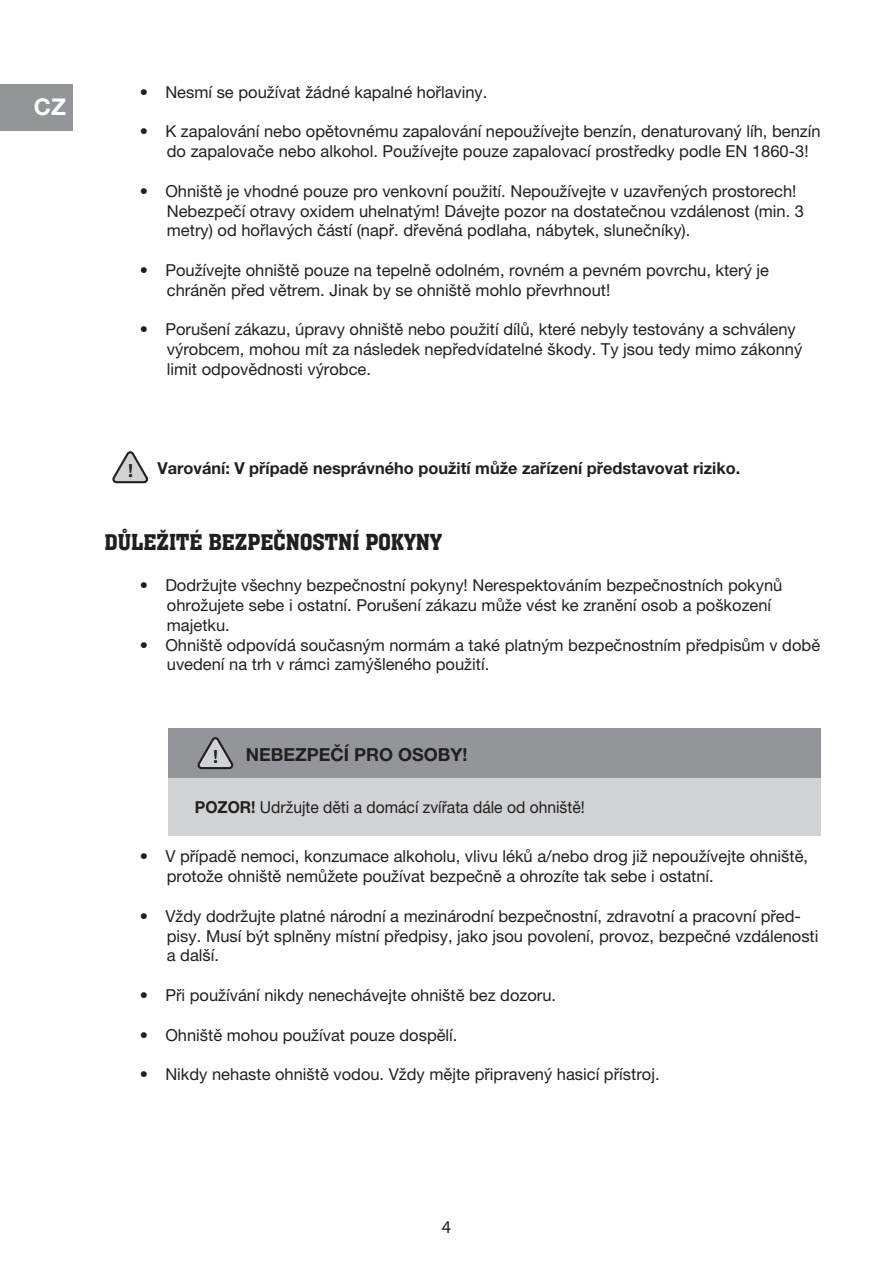
<style>
.page{position:relative;width:893px;height:1263px;background:#fff}
.page>*{position:absolute;margin:0;border:0;box-sizing:border-box;transform-origin:0 0}
.t1{font:500 24px "Aargau";color:#221f1f}
.t2{font:700 23.1px "Helvetica Neue LT Pro";color:#fefefe}
.t3{font:700 18px "Helvetica Neue LT Pro";color:#221f1f}
.t4{font:700 18px "Helvetica Neue";color:#221f1f}
.t5{font:18px "Myriad Pro";color:#221f1f}
.t6{font:16.5px/19.8px "Helvetica Neue LT Pro";color:#221f1f}
.t7{font:700 16.5px "Helvetica Neue LT Pro";color:#221f1f}
.t8{font:16.5px "Helvetica Neue LT Pro";color:#221f1f;scale:.95 1}
.s1{font-weight:700}
</style>
<div class="page">
<svg style="left:112px;top:451px;width:36px;height:33px"></svg>
<div style="left:168px;top:728px;width:653px;height:50px;background:#939598"></div>
<div style="left:168px;top:778px;width:653px;height:58px;background:#d0d2d4"></div>
<svg style="left:197px;top:737px;width:37px;height:33px"></svg>
<div style="left:0;top:84px;width:73px;height:46px;background:#939598"></div>
<h2 class="t2" style="left:34px;top:93px;width:34px">CZ</h2>
<p class="t6" style="left:140px;top:82px;width:349px">• Nesmí se používat žádné kapalné hořlaviny.</p>
<p class="t6" style="left:167px;top:121px;width:655px;text-indent:-27px">• K zapalování nebo opětovnému zapalování nepoužívejte benzín, denaturovaný líh, benzín do zapalovače nebo alkohol. Používejte pouze zapalovací prostředky podle EN 1860-3!</p>
<p class="t6" style="left:167px;top:181px;width:639px;text-indent:-27px">• Ohniště je vhodné pouze pro venkovní použití. Nepoužívejte v uzavřených prostorech!<br>Nebezpečí otravy oxidem uhelnatým! Dávejte pozor na dostatečnou vzdálenost (min. 3 metry) od hořlavých částí (např. dřevěná podlaha, nábytek, slunečníky).</p>
<p class="t6" style="left:167px;top:260px;width:604px;text-indent:-27px">• Používejte ohniště pouze na tepelně odolném, rovném a pevném povrchu, který je chráněn před větrem. Jinak by se ohniště mohlo převrhnout!</p>
<p class="t6" style="left:167px;top:319px;width:637px;text-indent:-27px">• Porušení zákazu, úpravy ohniště nebo použití dílů, které nebyly testovány a schváleny výrobcem, mohou mít za následek nepředvídatelné škody. Ty jsou tedy mimo zákonný limit odpovědnosti výrobce.</p>
<p class="t4" style="left:128px;top:459px;width:7px">!</p>
<p class="t7" style="left:158px;top:457px;width:584px">Varování: V případě nesprávného použití může zařízení představovat riziko.</p>
<h1 class="t1" style="left:105px;top:525px;width:339px">DŮLEŽITÉ BEZPEČNOSTNÍ POKYNY</h1>
<p class="t6" style="left:167px;top:575px;width:617px;text-indent:-27px">• Dodržujte všechny bezpečnostní pokyny! Nerespektováním bezpečnostních pokynů ohrožujete sebe i ostatní. Porušení zákazu může vést ke zranění osob a poškození majetku.</p>
<p class="t6" style="left:167px;top:635px;width:655px;text-indent:-27px">• Ohniště odpovídá současným normám a také platným bezpečnostním předpisům v době uvedení na trh v rámci zamýšleného použití.</p>
<p class="t4" style="left:213px;top:745px;width:7px">!</p>
<p class="t3" style="left:246px;top:743px;width:223px">NEBEZPEČÍ PRO OSOBY!</p>
<p class="t8" style="left:195px;top:797px;width:412px"><span class="s1">POZOR!</span> Udržujte děti a domácí zvířata dále od ohniště!</p>
<p class="t6" style="left:167px;top:846px;width:643px;text-indent:-27px">• V případě nemoci, konzumace alkoholu, vlivu léků a/nebo drog již nepoužívejte ohniště, protože ohniště nemůžete používat bezpečně a ohrozíte tak sebe i ostatní.</p>
<p class="t6" style="left:167px;top:906px;width:653px;text-indent:-27px">• Vždy dodržujte platné národní a mezinárodní bezpečnostní, zdravotní a pracovní před&shy;pisy. Musí být splněny místní předpisy, jako jsou povolení, provoz, bezpečné vzdálenosti a další.</p>
<p class="t6" style="left:140px;top:985px;width:418px">• Při používání nikdy nenechávejte ohniště bez dozoru.</p>
<p class="t6" style="left:140px;top:1025px;width:319px">• Ohniště mohou používat pouze dospělí.</p>
<p class="t6" style="left:140px;top:1064px;width:521px">• Nikdy nehaste ohniště vodou. Vždy mějte připravený hasicí přístroj.</p>
<p class="t5" style="left:442px;top:1216px;width:11px">4</p>
</div>
